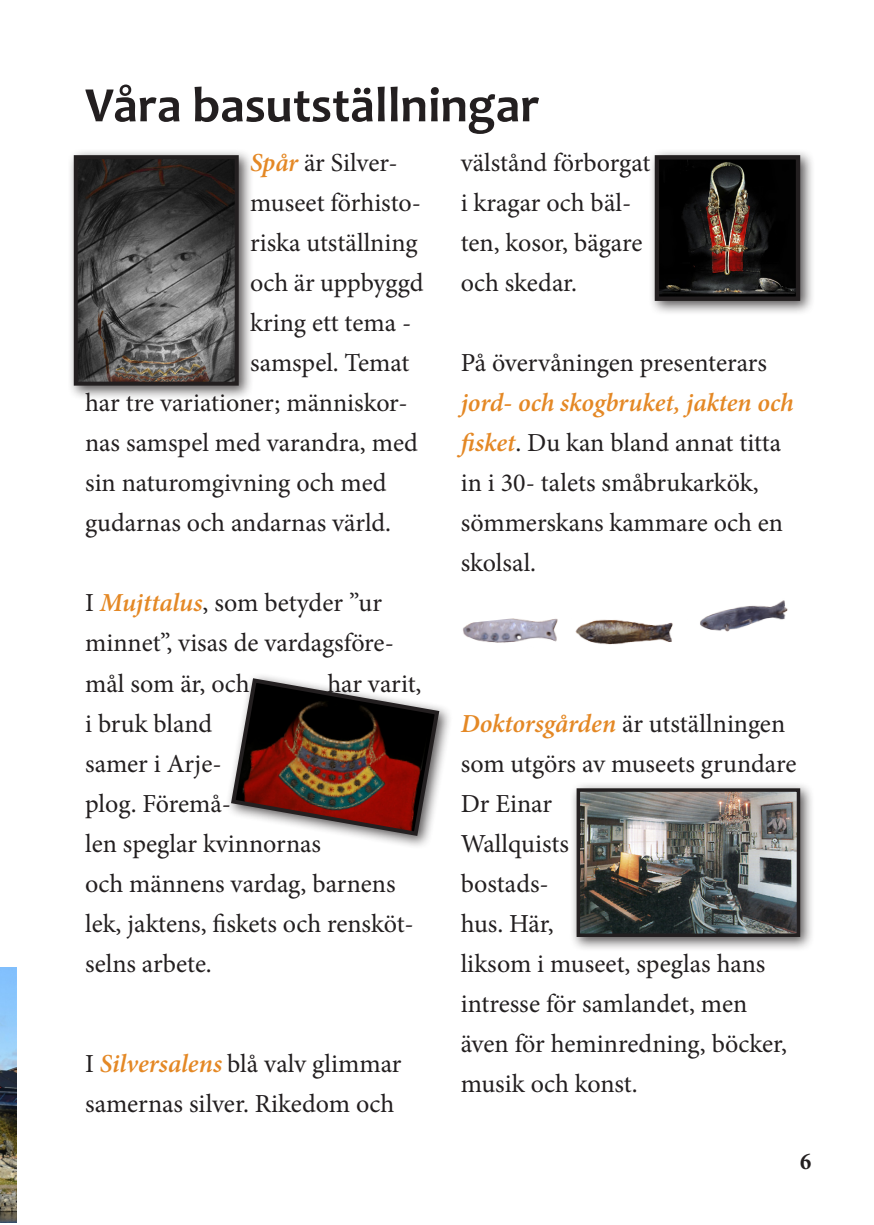
<style>
.page{position:relative;width:874px;height:1225px;background:#fff}
.page>*{position:absolute;margin:0;border:0;box-sizing:border-box;transform-origin:0 0}
.t1{font:700 50px "Candara";color:#231f20}
.t2{font:26px/40px "Minion Pro";letter-spacing:-.005em;color:#231f20}
.t3{font:700 condensed 24px "Minion Pro";color:#231f20}
.s1{font-weight:600;font-style:italic;color:#e48825}
</style>
<div class="page">
<div style="left:67px;top:148px;width:186px;height:252px;background:#231f20;opacity:.75"></div>
<img style="left:79px;top:160px;width:154px;height:221px">
<div style="left:74px;top:155px;width:164px;height:231px;border:4px solid #231f20"></div>
<img style="left:0;top:968px;width:17px;height:254px">
<div style="left:647px;top:148px;width:167px;height:168px;background:#231f20;opacity:.75"></div>
<img style="left:659px;top:160px;width:135px;height:136px">
<div style="left:654px;top:155px;width:145px;height:146px;border:4px solid #231f20"></div>
<div style="left:225px;top:672px;width:228px;height:178px;background:#231f20;opacity:.75"></div>
<img style="left:228px;top:676px;width:213px;height:162px">
<img style="left:463px;top:600px;width:325px;height:45px">
<div style="left:569px;top:781px;width:246px;height:171px;background:#231f20;opacity:.75"></div>
<img style="left:580px;top:792px;width:215px;height:141px">
<div style="left:576px;top:788px;width:223px;height:149px;border:3px solid #231f20"></div>
<p class="t1" style="left:85px;top:74px;width:455px">Våra basutställningar</p>
<p class="t2" style="left:250px;top:143px;width:149px"><span class="s1">Spår</span> är Silver-</p>
<p class="t2" style="left:250px;top:183px;width:172px">museet förhisto-</p>
<p class="t2" style="left:250px;top:223px;width:169px">riska utställning</p>
<p class="t2" style="left:250px;top:263px;width:175px">och är uppbyggd</p>
<p class="t2" style="left:250px;top:303px;width:163px">kring ett tema -</p>
<p class="t2" style="left:250px;top:343px;width:161px">samspel. Temat</p>
<p class="t2" style="left:85px;top:383px;width:324px">har tre variationer; människor-</p>
<p class="t2" style="left:85px;top:423px;width:334px">nas samspel med varandra, med</p>
<p class="t2" style="left:85px;top:463px;width:303px">sin naturomgivning och med</p>
<p class="t2" style="left:85px;top:503px;width:307px">gudarnas och andarnas värld.</p>
<p class="t2" style="left:460px;top:143px;width:191px">välstånd förborgat i kragar och bäl&shy;ten, kosor, bägare och skedar.</p>
<p class="t2" style="left:460px;top:343px;width:334px">På övervåningen presenterars <span class="s1">jord- och skogbruket, jakten och fisket</span>. Du kan bland annat titta in i 30- talets småbrukarkök, sömmerskans kammare och en skolsal.</p>
<p class="t2" style="left:85px;top:583px;width:310px">I <span class="s1">Mujttalus</span>, som betyder ”ur minnet”, visas de vardagsföre&shy;mål som är, och</p>
<p class="t2" style="left:327px;top:663px;width:96px">har varit,</p>
<p class="t2" style="left:85px;top:703px;width:330px">i bruk bland<br>samer i Arje-<br>plog. Föremå-<br>len speglar kvinnornas<br>och männens vardag, barnens lek, jaktens, fiskets och rensköt&shy;selns arbete.</p>
<p class="t2" style="left:85px;top:1043px;width:318px">I <span class="s1">Silversalens</span> blå valv glimmar samernas silver. Rikedom och</p>
<p class="t2" style="left:460px;top:703px;width:337px"><span class="s1">Doktorsgården</span> är utställningen som utgörs av museets grundare<br>Dr Einar<br>Wallquists<br>bostads-<br>hus. Här,<br>liksom i museet, speglas hans intresse för samlandet, men även för heminredning, böcker, musik och konst.</p>
<p class="t3" style="left:799px;top:1144px;width:13px">6</p>
</div>
